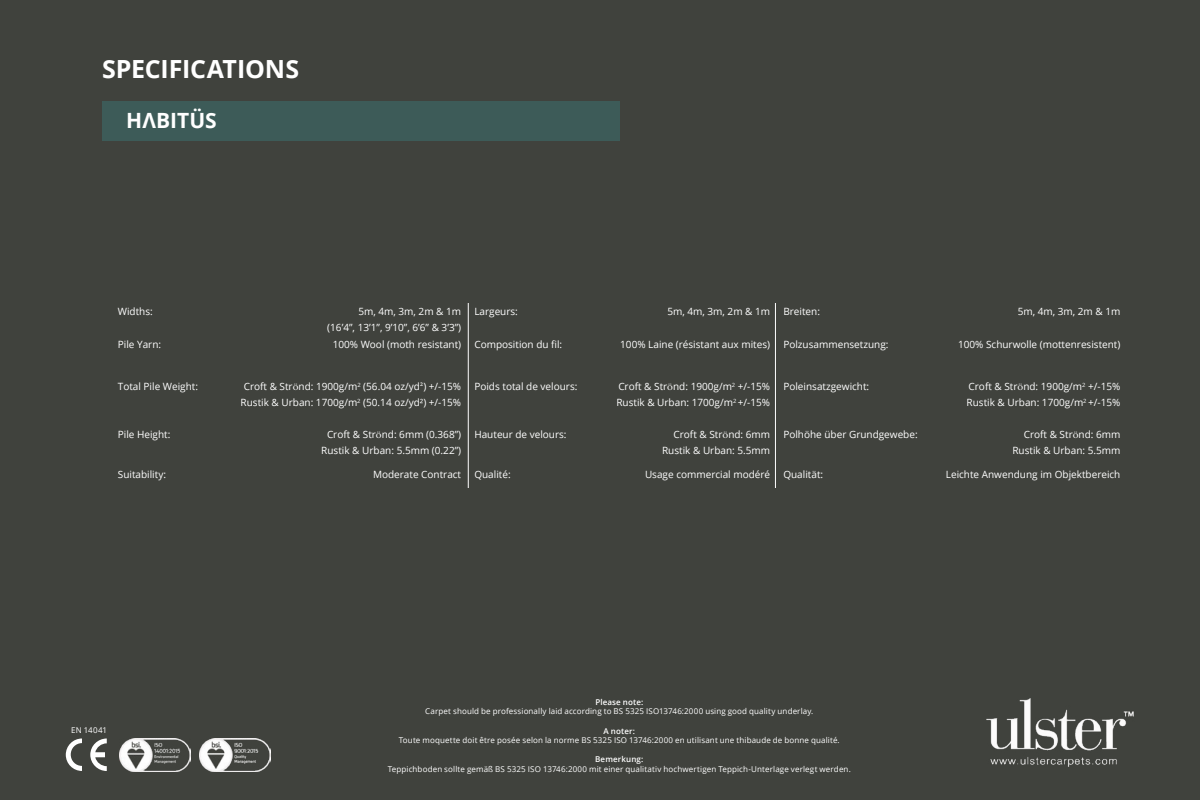
<style>
.page{position:relative;width:1200px;height:800px;background:#40423d}
.page>*{position:absolute;margin:0;border:0;box-sizing:border-box;transform-origin:0 0}
.t1{font:700 25px "Open Sans";letter-spacing:-.005em;color:#fff}
.t2{font:700 21px "Open Sans";letter-spacing:.005em;color:#fff}
.t3{font:10px/16px "Open Sans";color:#fff;text-align:right}
.t4{font:8px "Open Sans";letter-spacing:.015em;color:#fff}
.t5{font:600 8px "Open Sans";letter-spacing:.015em;color:#fff}
.s1{font-family:"Minion Pro"}
</style>
<div class="page">
<div style="left:102px;top:101px;width:517px;height:40px;background:#3d5b58"></div>
<hr style="left:468px;top:303px;width:1px;height:185px;background:#fff">
<hr style="left:775px;top:303px;width:1px;height:185px;background:#fff">
<img style="left:987px;top:699px;width:147px;height:68px">
<svg style="left:66px;top:739px;width:16px;height:32px"></svg>
<svg style="left:90px;top:739px;width:17px;height:32px"></svg>
<img style="left:120px;top:738px;width:71px;height:33px">
<img style="left:199px;top:738px;width:71px;height:33px">
<h1 class="t1" style="left:102px;top:51px;width:199px">SPECIFICATIONS</h1>
<h2 class="t2" style="left:126px;top:106px;width:92px">HΛBITÜS</h2>
<p class="t3" style="left:118px;top:303px;width:37px">Widths:</p>
<p class="t3" style="left:327px;top:303px;width:135px">5m, 4m, 3m, 2m &amp; 1m<br>(16’4”, 13’1”, 9’10”, 6’6” &amp; 3’3”)</p>
<p class="t3" style="left:474px;top:303px;width:45px">Largeurs:</p>
<p class="t3" style="left:667px;top:303px;width:104px">5m, 4m, 3m, 2m &amp; 1m</p>
<p class="t3" style="left:783px;top:303px;width:38px">Breiten:</p>
<p class="t3" style="left:1018px;top:303px;width:104px">5m, 4m, 3m, 2m &amp; 1m</p>
<p class="t3" style="left:118px;top:336px;width:45px">Pile Yarn:</p>
<p class="t3" style="left:333px;top:336px;width:130px">100% Wool (moth resistant)</p>
<p class="t3" style="left:474px;top:336px;width:89px">Composition du fil:</p>
<p class="t3" style="left:620px;top:336px;width:151px">100% Laine (résistant aux mites)</p>
<p class="t3" style="left:783px;top:336px;width:107px">Polzusammensetzung:</p>
<p class="t3" style="left:958px;top:336px;width:164px">100% Schurwolle (mottenresistent)</p>
<p class="t3" style="left:118px;top:379px;width:82px">Total Pile Weight:</p>
<p class="t3" style="left:241px;top:379px;width:222px;text-align:center">Croft &amp; Str<span class="s1">ö</span>nd: 1900g/m<sup>2</sup> (56.04 oz/yd<span class="s1">2</span>) +/-15%<br>Rustik &amp; Urban: 1700g/m<sup>2</sup> (50.14 oz/yd²) +/-15%</p>
<p class="t3" style="left:474px;top:379px;width:105px">Poids total de velours:</p>
<p class="t3" style="left:616px;top:379px;width:155px;text-align:left">Croft &amp; Str<span class="s1">ö</span>nd: 1900g/m<sup>2</sup> +/-15%<br>Rustik &amp; Urban: 1700g/m<sup>2</sup> +/-15%</p>
<p class="t3" style="left:783px;top:379px;width:87px">Poleinsatzgewicht:</p>
<p class="t3" style="left:967px;top:379px;width:155px;text-align:left">Croft &amp; Str<span class="s1">ö</span>nd: 1900g/m<sup>2</sup> +/-15%<br>Rustik &amp; Urban: 1700g/m<sup>2</sup> +/-15%</p>
<p class="t3" style="left:118px;top:426px;width:54px">Pile Height:</p>
<p class="t3" style="left:321px;top:426px;width:141px;text-align:center">Croft &amp; Str<span class="s1">ö</span>nd: 6mm (0.368”)<br>Rustik &amp; Urban: 5.5mm (0.22”)</p>
<p class="t3" style="left:474px;top:426px;width:94px">Hauteur de velours:</p>
<p class="t3" style="left:662px;top:426px;width:110px">Croft &amp; Str<span class="s1">ö</span>nd: 6mm<br>Rustik &amp; Urban: 5.5mm</p>
<p class="t3" style="left:783px;top:426px;width:136px">Polhöhe über Grundgewebe:</p>
<p class="t3" style="left:1012px;top:426px;width:110px">Croft &amp; Str<span class="s1">ö</span>nd: 6mm<br>Rustik &amp; Urban: 5.5mm</p>
<p class="t3" style="left:118px;top:466px;width:50px">Suitability:</p>
<p class="t3" style="left:373px;top:466px;width:90px">Moderate Contract</p>
<p class="t3" style="left:474px;top:466px;width:38px">Qualité:</p>
<p class="t3" style="left:645px;top:466px;width:127px">Usage commercial modéré</p>
<p class="t3" style="left:783px;top:466px;width:41px">Qualität:</p>
<p class="t3" style="left:946px;top:466px;width:176px">Leichte Anwendung im Objektbereich</p>
<p class="t4" style="left:71px;top:725px;width:37px">EN 14041</p>
<p class="t5" style="left:595px;top:696px;width:49px">Please note:</p>
<p class="t4" style="left:425px;top:706px;width:390px">Carpet should be professionally laid according to BS 5325 ISO13746:2000 using good quality underlay.</p>
<p class="t5" style="left:604px;top:725px;width:33px">A noter:</p>
<p class="t4" style="left:399px;top:735px;width:442px">Toute moquette doit être posée selon la norme BS 5325 ISO 13746:2000 en utilisant une thibaude de bonne qualité.</p>
<p class="t5" style="left:595px;top:754px;width:50px">Bemerkung:</p>
<p class="t4" style="left:388px;top:764px;width:464px">Teppichboden sollte gemäß BS 5325 ISO 13746:2000 mit einer qualitativ hochwertigen Teppich-Unterlage verlegt werden.</p>
</div>
